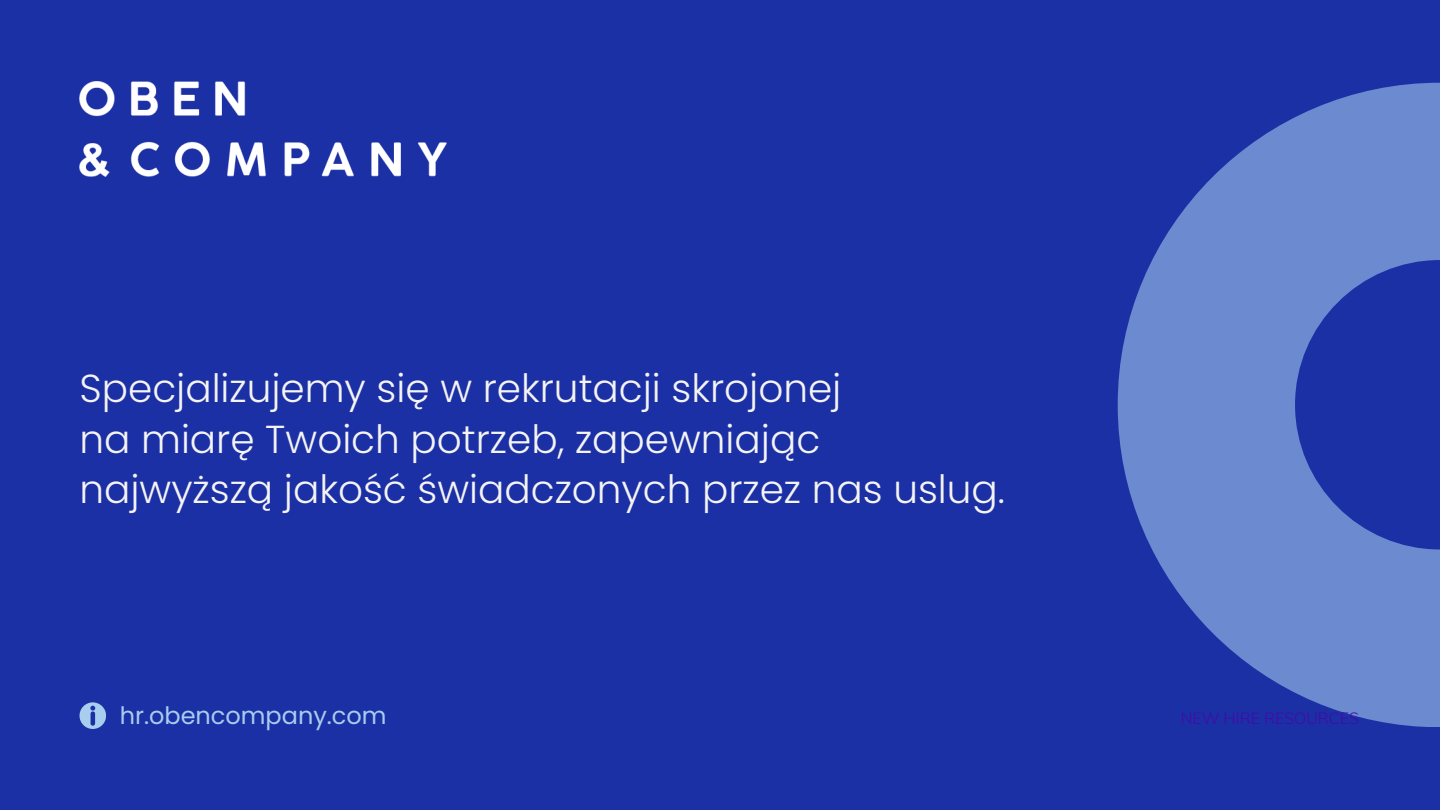
<style>
.page{position:relative;width:1440px;height:810px;background:#1c30a5}
.page>*{position:absolute;margin:0;border:0;box-sizing:border-box;transform-origin:0 0}
.t1{font:300 39px/50.2px "Poppins";color:#f4f4f4}
.t2{font:24px "Poppins";color:#a7cdef}
.t3{font:300 16px "Muli";color:#4608ab}
</style>
<div class="page">
<svg style="left:1118px;top:83px;width:322px;height:644px;fill:#6c8acf"></svg>
<img style="left:80px;top:82px;width:366px;height:95px">
<svg style="left:80px;top:702px;width:26px;height:27px"></svg>
<p class="t1" style="left:80px;top:364px;width:927px">Specjalizujemy się w rekrutacji skrojonej<br>na miarę Twoich potrzeb, zapewniając najwyższą jakość świadczonych przez nas uslug.</p>
<h2 class="t2" style="left:120px;top:699px;width:268px">hr.obencompany.com</h2>
<p class="t3" style="left:1181px;top:708px;width:180px">NEW HIRE RESOURCES</p>
</div>
